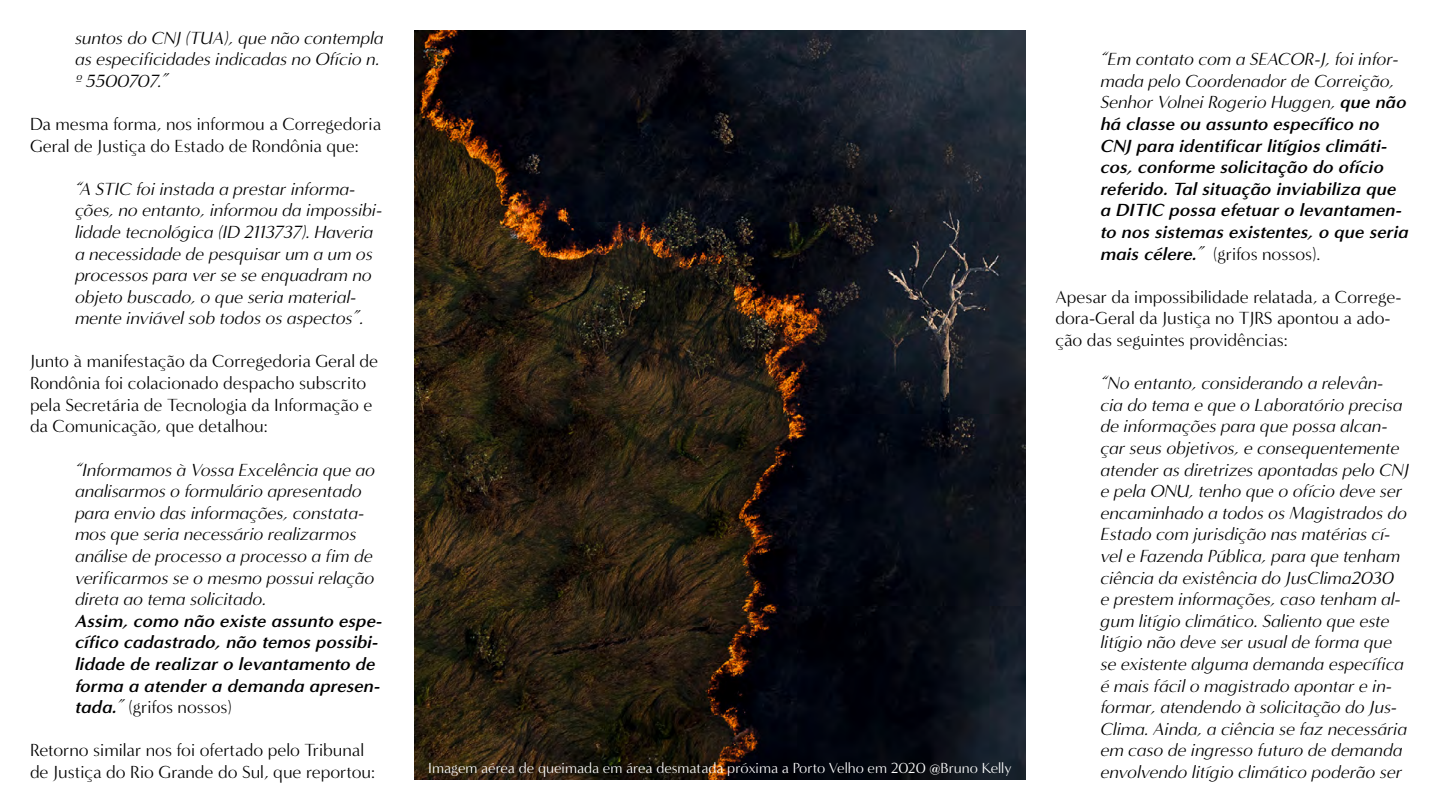
<style>
.page{position:relative;width:1440px;height:810px;background:#fff}
.page>*{position:absolute;margin:0;border:0;box-sizing:border-box;transform-origin:0 0}
.t1{font:italic 18px/21.6px "Minerva Modern";color:#000}
.t2{font:italic 700 18px/21.6px "Minerva Modern";color:#000}
.t3{font:18px/21.6px "Minerva Modern";color:#000}
.t4{font:15px "Minerva Modern";color:#fff}
.s1{font-weight:400}
.s2{font-weight:400;font-style:normal}
</style>
<div class="page">
<img style="left:415px;top:30px;width:610px;height:750px">
<p class="t1" style="left:75px;top:27px;width:310px">suntos do CNJ (TUA), que não contempla as especificidades indicadas no Ofício n. º 5500707.”</p>
<p class="t3" style="left:30px;top:113px;width:353px">Da mesma forma, nos informou a Corregedoria<br>Geral de Justiça do Estado de Rondônia que:</p>
<p class="t1" style="left:75px;top:178px;width:309px">“A STIC foi instada a prestar informa&shy;ções, no entanto, informou da impossibi&shy;lidade tecnológica (ID 2113737). Haveria a necessidade de pesquisar um a um os processos para ver se se enquadram no objeto buscado, o que seria material&shy;mente inviável sob todos os aspectos”.</p>
<p class="t3" style="left:30px;top:351px;width:350px">Junto à manifestação da Corregedoria Geral de Rondônia foi colacionado despacho subscrito pela Secretária de Tecnologia da Informação e da Comunicação, que detalhou:</p>
<p class="t1" style="left:75px;top:459px;width:302px">“Informamos à Vossa Excelência que ao analisarmos o formulário apresentado para envio das informações, constata&shy;mos que seria necessário realizarmos análise de processo a processo a fim de verificarmos se o mesmo possui relação direta ao tema solicitado.</p>
<p class="t2" style="left:75px;top:610px;width:309px">Assim, como não existe assunto espe&shy;cífico cadastrado, não temos possibi&shy;lidade de realizar o levantamento de forma a atender a demanda apresen&shy;tada.<span class="s1">”</span> <span class="s2">(grifos nossos)</span></p>
<p class="t3" style="left:30px;top:740px;width:347px">Retorno similar nos foi ofertado pelo Tribunal de Justiça do Rio Grande do Sul, que reportou:</p>
<p class="t4" style="left:428px;top:759px;width:585px">Imagem aérea de queimada em área desmatada próxima a Porto Velho em 2020 @Bruno Kelly</p>
<p class="t2" style="left:1100px;top:48px;width:310px"><span class="s1">“Em contato com a SEACOR-J, foi infor&shy;mada pelo Coordenador de Correição, Senhor Volnei Rogerio Huggen,</span> que não há classe ou assunto específico no CNJ para identificar litígios climáti&shy;cos, conforme solicitação do ofício referido. Tal situação inviabiliza que a DITIC possa efetuar o levantamen&shy;to nos sistemas existentes, o que seria mais célere.<span class="s1">”</span> <span class="s2">(grifos nossos).</span></p>
<p class="t3" style="left:1055px;top:286px;width:348px">Apesar da impossibilidade relatada, a Correge&shy;dora-Geral da Justiça no TJRS apontou a ado&shy;ção das seguintes providências:</p>
<p class="t1" style="left:1100px;top:372px;width:310px">“No entanto, considerando a relevân&shy;cia do tema e que o Laboratório precisa de informações para que possa alcan&shy;çar seus objetivos, e consequentemente atender as diretrizes apontadas pelo CNJ e pela ONU, tenho que o ofício deve ser encaminhado a todos os Magistrados do Estado com jurisdição nas matérias cí&shy;vel e Fazenda Pública, para que tenham ciência da existência do JusClima2030<br>e prestem informações, caso tenham al&shy;gum litígio climático. Saliento que este litígio não deve ser usual de forma que se existente alguma demanda específica é mais fácil o magistrado apontar e in&shy;formar, atendendo à solicitação do Jus-Clima. Ainda, a ciência se faz necessária em caso de ingresso futuro de demanda envolvendo litígio climático poderão ser</p>
</div>
